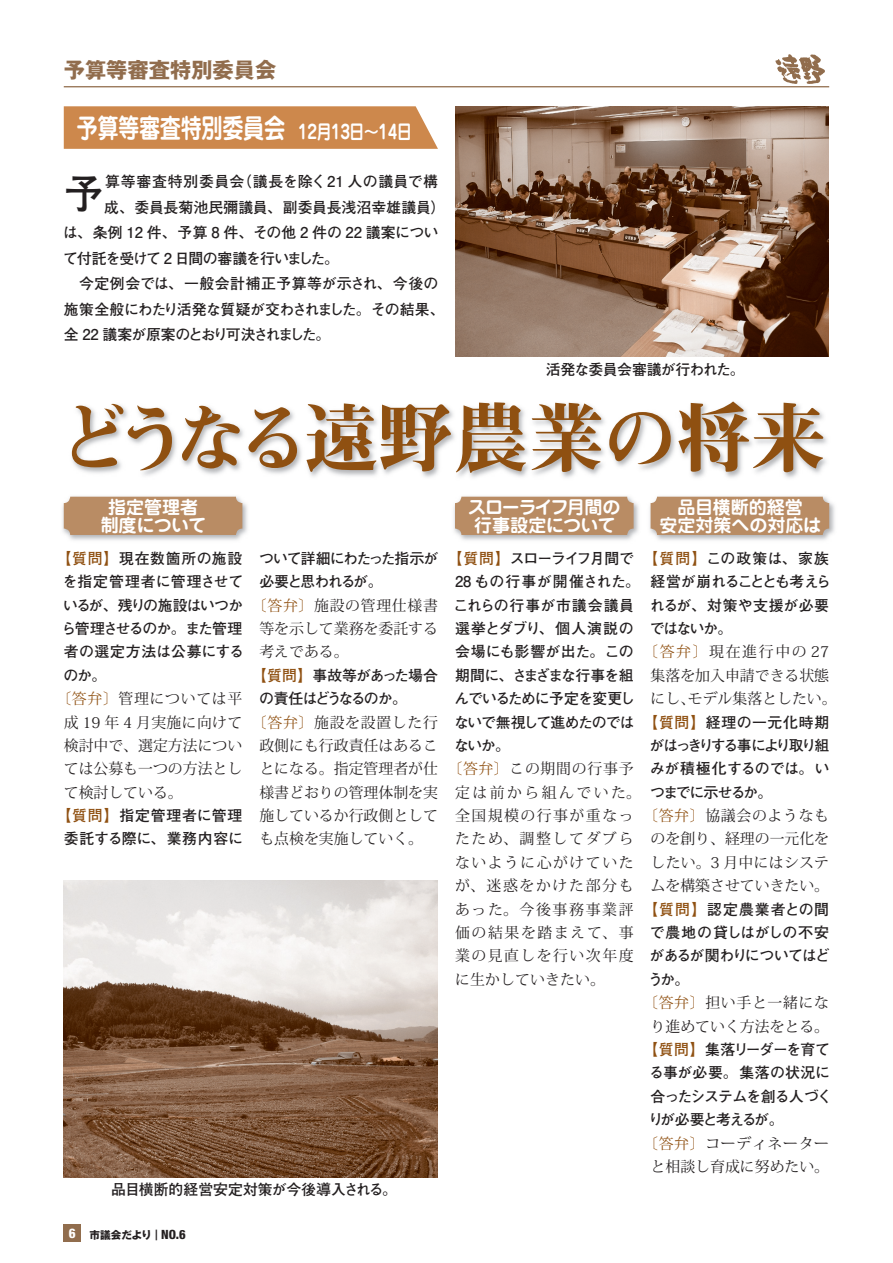
<style>
.page{position:relative;width:893px;height:1263px;background:#fff}
.page>*{position:absolute;margin:0;border:0;box-sizing:border-box;transform-origin:0 0}
.t1{font:75.45px "Midashi Min Pro MA31";letter-spacing:-.03em;color:#8f5011}
.t2{font:700 40.35px "Futo Go B101 Pro";color:#231f20}
.t3{font:700 26.55px "Jun 501 Pro";letter-spacing:-.02em;color:#fff;scale:.8 1}
.t4{font:700 21.3px "Gothic MB101 Pro";color:#916d4d}
.t5{font:700 18px/18px "Jun 501 Pro";letter-spacing:-.01em;color:#fff;text-align:center}
.t6{font:700 18px/18px "Jun 501 Pro";letter-spacing:-.045em;color:#fff;text-align:center}
.t7{font:700 14.85px/23.4px "Futo Go B101 Pro";letter-spacing:-.035em;color:#231f20;text-align:justify}
.t8{font:14.85px/23.4px "Koz Min Std";letter-spacing:.01em;color:#231f20;text-align:center}
.t9{font:14.85px/23.4px "Koz Min Std";letter-spacing:.1em;color:#231f20}
.t10{font:700 14.85px "Futo Go B101 Pro";letter-spacing:.035em;color:#231f20}
.t11{font:700 14.85px/23.4px "Futo Go B101 Pro";letter-spacing:-.06em;color:#231f20}
.t12{font:700 14.85px "Futo Go B101 Pro";color:#231f20}
.t13{font:700 14.85px/23.4px "Futo Go B101 Pro";letter-spacing:-.07em;color:#231f20}
.t14{font:700 14.85px/23.4px "Futo Go B101 Pro";letter-spacing:.05em;color:#231f20;text-align:center}
.t15{font:700 14.85px "Futo Go B101 Pro";letter-spacing:.005em;color:#231f20}
.t16{font:700 14.85px "Futo Go B101 Pro";letter-spacing:-.075em;color:#231f20}
.t17{font:700 14.85px "Futo Go B101 Pro";letter-spacing:-.14em;color:#231f20}
.t18{font:700 10.65px "Gothic MB101 Pro";letter-spacing:-.01em;color:#231f20}
.s1{font-size:19.2px}
.s2{color:#8f5011}
.s3{font-family:"Helvetica Neue";font-weight:800;font-stretch:condensed;font-size:13.35px;color:#fff}
.s4{font-family:"Helvetica Neue";font-weight:800;font-stretch:condensed;font-size:12.75px}
</style>
<div class="page">
<hr style="left:64px;top:86px;width:765px;height:1px;background:#916d4d">
<svg style="left:775px;top:54px;width:50px;height:30px"></svg>
<div style="left:64px;top:1224px;width:17px;height:17px;background:#916d4d"></div>
<img style="left:455px;top:106px;width:373px;height:251px">
<svg style="left:64px;top:106px;width:374px;height:43px;background:#ce8c52"></svg>
<img style="left:649px;top:496px;width:186px;height:45px">
<div style="left:651px;top:497px;width:178px;height:38px;background:#b98c64;border-radius:6px"></div>
<img style="left:453px;top:496px;width:186px;height:45px">
<div style="left:455px;top:497px;width:179px;height:38px;background:#b98c64;border-radius:6px"></div>
<img style="left:62px;top:496px;width:186px;height:45px">
<div style="left:64px;top:497px;width:178px;height:38px;background:#b98c64;border-radius:6px"></div>
<img style="left:72px;top:403px;width:755px;height:75px">
<img style="left:64px;top:880px;width:373px;height:297px">
<h3 class="t4" style="left:64px;top:52px;width:214px">予算等審査特別委員会</h3>
<h3 class="t3" style="left:77px;top:107px;width:421px">予算等審査特別委員会 <span class="s1">12月13日～14日</span></h3>
<h2 class="t2" style="left:64px;top:162px;width:42px">予</h2>
<p class="t10" style="left:105px;top:170px;width:334px">算等審査特別委員会（議長を除く21 人の議員で構</p>
<p class="t15" style="left:104px;top:195px;width:343px">成、委員長菊池民彌議員、副委員長浅沼幸雄議員）</p>
<p class="t12" style="left:63px;top:221px;width:377px">は、条例 12 件、予算 8 件、その他 2 件の 22 議案につい</p>
<p class="t16" style="left:63px;top:246px;width:278px">て付託を受けて 2 日間の審議を行いました。</p>
<p class="t10" style="left:64px;top:272px;width:376px">　今定例会では、一般会計補正予算等が示され、今後の</p>
<p class="t7" style="left:64px;top:295px;width:382px">施策全般にわたり活発な質疑が交わされました。その結果、</p>
<p class="t17" style="left:64px;top:323px;width:268px">全 22 議案が原案のとおり可決されました。</p>
<p class="t7" style="left:546px;top:355px;width:201px">活発な委員会審議が行われた。</p>
<h1 class="t1" style="left:57px;top:380px;width:771px">どうなる遠野農業の将来</h1>
<p class="t5" style="left:101px;top:496px;width:107px">指定管理者制度について</p>
<p class="t7" style="left:62px;top:544px;width:184px;text-indent:-5px"><span class="s2">【質問】</span>現在数箇所の施設を指定管理者に管理させているが、残りの施設はいつから管理させるのか。また管理者の選定方法は公募にするのか。</p>
<p class="t8" style="left:64px;top:687px;width:180px;text-align:justify;text-indent:-7px"><span class="s2">〔答弁〕</span>管理については平成 19 年 4 月実施に向けて検討中で、選定方法については公募も一つの方法として検討している。</p>
<p class="t14" style="left:56px;top:802px;width:188px"><span class="s2">【質問】</span>指定管理者に管理委託する際に、業務内容に</p>
<p class="t13" style="left:259px;top:544px;width:181px">ついて詳細にわたった指示が必要と思われるが。</p>
<p class="t8" style="left:259px;top:593px;width:180px;text-align:justify;text-indent:-7px"><span class="s2">〔答弁〕</span>施設の管理仕様書等を示して業務を委託する考えである。</p>
<p class="t13" style="left:259px;top:661px;width:180px;text-indent:-7px"><span class="s2">【質問】</span>事故等があった場合の責任はどうなるのか。</p>
<p class="t8" style="left:252px;top:710px;width:188px"><span class="s2">〔答弁〕</span>施設を設置した行政側にも行政責任はあることになる。指定管理者が仕様書どおりの管理体制を実施しているか行政側としても点検を実施していく。</p>
<p class="t12" style="left:111px;top:1178px;width:287px">品目横断的経営安定対策が今後導入される。</p>
<p class="t18" style="left:69px;top:1226px;width:118px"><span class="s3">6</span> 市議会だより｜<span class="s4">NO.6</span></p>
<p class="t6" style="left:468px;top:496px;width:154px">スローライフ月間の行事設定について</p>
<p class="t7" style="left:454px;top:544px;width:188px;text-align:left;text-indent:-6px"><span class="s2">【質問】</span>スローライフ月間で<br>28 もの行事が開催された。これらの行事が市議会議員選挙とダブり、個人演説の会場にも影響が出た。この期間に、さまざまな行事を組んでいるために予定を変更しないで無視して進めたのではないか。</p>
<p class="t9" style="left:455px;top:757px;width:188px;text-indent:-7px"><span class="s2">〔答弁〕</span>この期間の行事予定は前から組んでいた。全国規模の行事が重なったため、調整してダブらないように心がけていたが、迷惑をかけた部分もあった。今後事務事業評価の結果を踏まえて、事業の見直しを行い次年度に生かしていきたい。</p>
<p class="t5" style="left:659px;top:496px;width:163px">品目横断的経営<br>安定対策への対応は</p>
<p class="t7" style="left:650px;top:544px;width:183px;text-align:left;text-indent:-7px"><span class="s2">【質問】</span>この政策は、家族経営が崩れることとも考えられるが、対策や支援が必要ではないか。</p>
<p class="t8" style="left:643px;top:640px;width:195px"><span class="s2">〔答弁〕</span>現在進行中の 27集落を加入申請できる状態にし、モデル集落としたい。</p>
<p class="t7" style="left:650px;top:708px;width:182px;text-indent:-6px"><span class="s2">【質問】</span>経理の一元化時期がはっきりする事により取り組みが積極化するのでは。いつまでに示せるか。</p>
<p class="t8" style="left:643px;top:804px;width:188px"><span class="s2">〔答弁〕</span>協議会のようなものを創り、経理の一元化をしたい。3 月中にはシステムを構築させていきたい。</p>
<p class="t7" style="left:648px;top:895px;width:183px;text-indent:-5px"><span class="s2">【質問】</span>認定農業者との間で農地の貸しはがしの不安があるが関わりについてはどうか。</p>
<p class="t8" style="left:643px;top:991px;width:188px"><span class="s2">〔答弁〕</span>担い手と一緒になり進めていく方法をとる。</p>
<p class="t11" style="left:649px;top:1036px;width:185px;text-indent:-5px"><span class="s2">【質問】</span>集落リーダーを育てる事が必要。集落の状況に合ったシステムを創る人づくりが必要と考えるが。</p>
<p class="t8" style="left:643px;top:1131px;width:188px"><span class="s2">〔答弁〕</span>コーディネーターと相談し育成に努めたい。</p>
</div>
